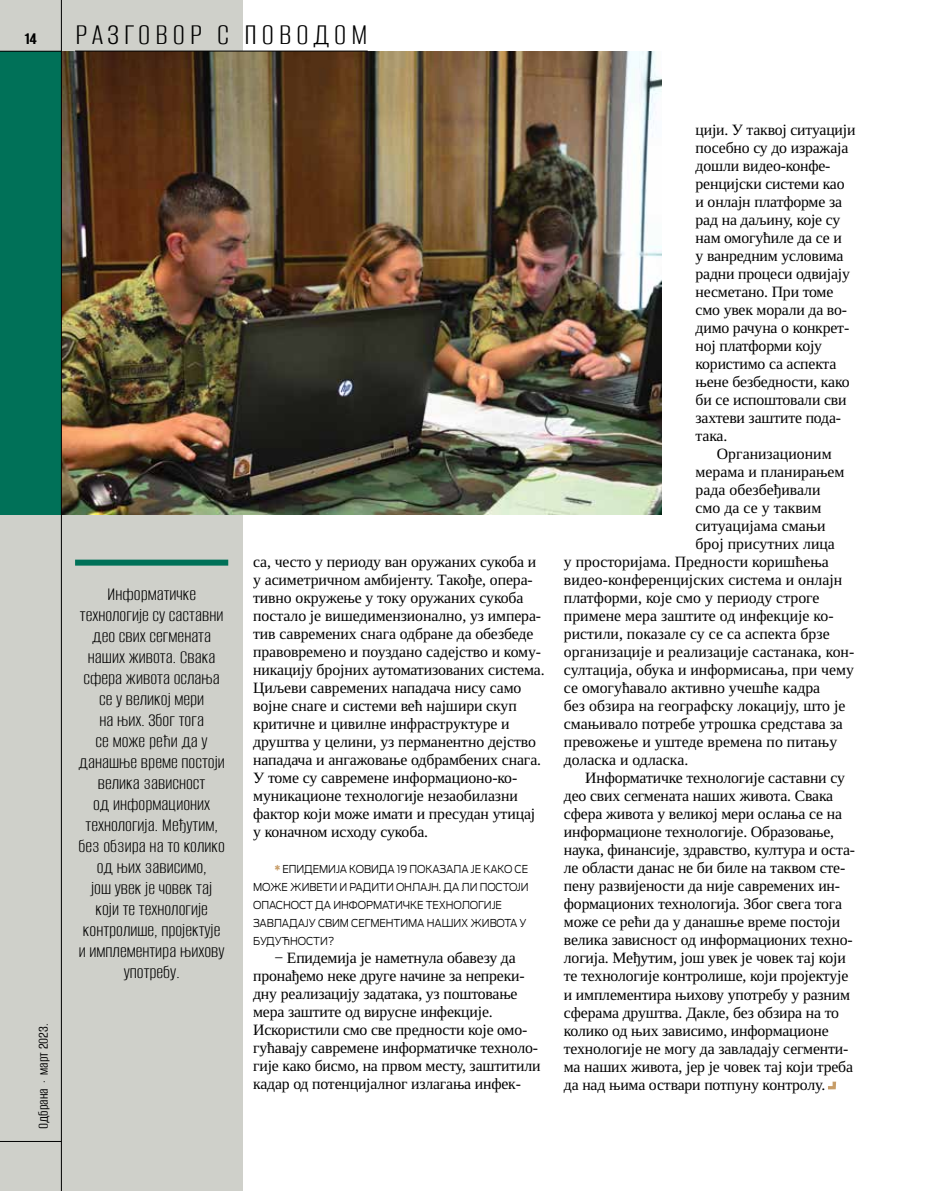
<style>
.page{position:relative;width:936px;height:1191px;background:#fff}
.page>*{position:absolute;margin:0;border:0;box-sizing:border-box;transform-origin:0 0}
.t1{font:100 31.5px "Alumni Sans";letter-spacing:.14em;color:#000}
.t2{font:100 19.5px/21px "Alumni Sans";color:#000;text-align:center}
.t3{font:100 18px "Alumni Sans";color:#000}
.t4{font:15.75px/18px "Tinos";letter-spacing:-.01em;color:#000}
.t5{font:100 15px "Alumni Sans";color:#000}
.t6{font:300 10.8px/18px "Ford Antenna";letter-spacing:-.01em;color:#000;scale:.93 1}
.s1{font-weight:700;color:#c79d68}
</style>
<div class="page">
<div style="left:0;top:0;width:242px;height:1191px;background:#cfd0ca"></div>
<svg style="left:828px;top:1081px;width:8px;height:8px"></svg>
<div style="left:0;top:51px;width:75px;height:464px;background:#007158"></div>
<img style="left:62px;top:51px;width:599px;height:464px">
<div style="left:75px;top:559px;width:153px;height:6px;background:#007158"></div>
<hr style="left:0;top:51px;width:61px;height:1px;background:#000">
<hr style="left:61px;top:0;width:1px;height:1191px;background:#000">
<hr style="left:0;top:1141px;width:61px;height:1px;background:#000">
<hr style="left:75px;top:51px;width:292px;height:1px;background:#000">
<p class="t3" style="left:25px;top:30px;width:13px">14</p>
<h1 class="t1" style="left:75px;top:19px;width:294px">РАЗГОВОР С ПОВОДОМ</h1>
<p class="t5" style="left:36px;top:1129px;width:107px;rotate:-90deg">Одбрана . март 2023.</p>
<p class="t2" style="left:78px;top:584px;width:148px">Информатичке технологије су саставни део свих сегмената наших живота. Свака сфера живота ослања се у великој мери<br>на њих. Због тога<br>се може рећи да у данашње време постоји велика зависност<br>од информационих технологија. Међутим, без обзира на то колико од њих зависимо,<br>још увек је човек тај који те технологије контролише, пројектује и имплементира њихову употребу.</p>
<p class="t4" style="left:253px;top:553px;width:293px">са, често у периоду ван оружаних сукоба и у асиметричном амбијенту. Такође, опера&shy;тивно окружење у току оружаних сукоба постало је вишедимензионално, уз импера&shy;тив савремених снага одбране да обезбеде правовремено и поуздано садејство и кому&shy;никацију бројних аутоматизованих система.<br>Циљеви савремених нападача нису само војне снаге и системи већ најшири скуп критичне и цивилне инфраструктуре и друштва у целини, уз перманентно дејство нападача и ангажовање одбрамбених снага.<br>У томе су савремене информационо-ко&shy;муникационе технологије незаобилазни фактор који може имати и пресудан утицај у коначном исходу сукоба.</p>
<p class="t6" style="left:253px;top:859px;width:297px;text-indent:21px"><span class="s1">*</span> ЕПИДЕМИЈА КОВИДА 19 ПОКАЗАЛА ЈЕ КАКО СЕ МОЖЕ ЖИВЕТИ И РАДИТИ ОНЛАЈН. ДА ЛИ ПОСТОЈИ ОПАСНОСТ ДА ИНФОРМАТИЧКЕ ТЕХНОЛОГИЈЕ ЗАВЛАДАЈУ СВИМ СЕГМЕНТИМА НАШИХ ЖИВОТА У БУДУЋНОСТИ?</p>
<p class="t4" style="left:253px;top:949px;width:289px;text-indent:21px">− Епидемија је наметнула обавезу да пронађемо неке друге начине за непреки&shy;дну реализацију задатака, уз поштовање мера заштите од вирусне инфекције.<br>Искористили смо све предности које омо&shy;гућавају савремене информатичке техноло&shy;гије како бисмо, на првом месту, заштитили кадар од потенцијалног излагања инфек-</p>
<p class="t4" style="left:695px;top:121px;width:161px">цији. У таквој ситуацији</p>
<p class="t4" style="left:695px;top:139px;width:154px">посебно су до изражаја</p>
<p class="t4" style="left:695px;top:157px;width:136px">дошли видео-конфе-</p>
<p class="t4" style="left:695px;top:175px;width:150px">ренцијски системи као</p>
<p class="t4" style="left:695px;top:193px;width:148px">и онлајн платформе за</p>
<p class="t4" style="left:695px;top:211px;width:146px">рад на даљину, које су</p>
<p class="t4" style="left:695px;top:229px;width:148px">нам омогућиле да се и</p>
<p class="t4" style="left:695px;top:247px;width:149px">у ванредним условима</p>
<p class="t4" style="left:695px;top:265px;width:156px">радни процеси одвијају</p>
<p class="t4" style="left:695px;top:283px;width:139px">несметано. При томе</p>
<p class="t4" style="left:695px;top:301px;width:153px">смо увек морали да во-</p>
<p class="t4" style="left:695px;top:319px;width:155px">димо рачуна о конкрет-</p>
<p class="t4" style="left:695px;top:337px;width:128px">ној платформи коју</p>
<p class="t4" style="left:695px;top:355px;width:142px">користимо са аспекта</p>
<p class="t4" style="left:695px;top:373px;width:155px">њене безбедности, како</p>
<p class="t4" style="left:695px;top:391px;width:152px">би се испоштовали сви</p>
<p class="t4" style="left:695px;top:409px;width:147px">захтеви заштите пода-</p>
<p class="t4" style="left:695px;top:427px;width:33px">така.</p>
<p class="t4" style="left:716px;top:445px;width:116px">Организационим</p>
<p class="t4" style="left:695px;top:463px;width:150px">мерама и планирањем</p>
<p class="t4" style="left:695px;top:481px;width:126px">рада обезбеђивали</p>
<p class="t4" style="left:695px;top:499px;width:127px">смо да се у таквим</p>
<p class="t4" style="left:695px;top:517px;width:131px">ситуацијама смањи</p>
<p class="t4" style="left:695px;top:535px;width:141px">број присутних лица</p>
<p class="t4" style="left:564px;top:553px;width:266px">у просторијама. Предности коришћења</p>
<p class="t4" style="left:564px;top:571px;width:280px">видео-конференцијских система и онлајн</p>
<p class="t4" style="left:564px;top:589px;width:257px">платформи, које смо у периоду строге</p>
<p class="t4" style="left:564px;top:607px;width:271px">примене мера заштите од инфекције ко-</p>
<p class="t4" style="left:564px;top:625px;width:267px">ристили, показале су се са аспекта брзе</p>
<p class="t4" style="left:564px;top:643px;width:292px">организације и реализације састанака, кон-</p>
<p class="t4" style="left:564px;top:661px;width:291px">султација, обука и информисања, при чему</p>
<p class="t4" style="left:564px;top:679px;width:258px">се омогућавало активно учешће кадра</p>
<p class="t4" style="left:564px;top:697px;width:283px">без обзира на географску локацију, што је</p>
<p class="t4" style="left:564px;top:715px;width:280px">смањивало потребе утрошка средстава за</p>
<p class="t4" style="left:564px;top:733px;width:275px">превожење и уштеде времена по питању</p>
<p class="t4" style="left:564px;top:751px;width:126px">доласка и одласка.</p>
<p class="t4" style="left:585px;top:769px;width:261px">Информатичке технологије саставни су</p>
<p class="t4" style="left:564px;top:787px;width:271px">део свих сегмената наших живота. Свака</p>
<p class="t4" style="left:564px;top:805px;width:279px">сфера живота у великој мери ослања се на</p>
<p class="t4" style="left:564px;top:823px;width:272px">информационе технологије. Образовање,</p>
<p class="t4" style="left:564px;top:841px;width:293px">наука, финансије, здравство, култура и оста-</p>
<p class="t4" style="left:564px;top:859px;width:283px">ле области данас не би биле на таквом сте-</p>
<p class="t4" style="left:564px;top:877px;width:278px">пену развијености да није савремених ин-</p>
<p class="t4" style="left:564px;top:895px;width:280px">формационих технологија. Због свега тога</p>
<p class="t4" style="left:564px;top:913px;width:278px">може се рећи да у данашње време постоји</p>
<p class="t4" style="left:564px;top:931px;width:290px">велика зависност од информационих техно-</p>
<p class="t4" style="left:564px;top:949px;width:283px">логија. Међутим, још увек је човек тај који</p>
<p class="t4" style="left:564px;top:967px;width:286px">те технологије контролише, који пројектује</p>
<p class="t4" style="left:564px;top:985px;width:288px">и имплементира њихову употребу у разним</p>
<p class="t4" style="left:564px;top:1003px;width:277px">сферама друштва. Дакле, без обзира на то</p>
<p class="t4" style="left:564px;top:1021px;width:266px">колико од њих зависимо, информационе</p>
<p class="t4" style="left:564px;top:1039px;width:286px">технологије не могу да завладају сегменти-</p>
<p class="t4" style="left:564px;top:1057px;width:291px">ма наших живота, јер је човек тај који треба</p>
<p class="t4" style="left:564px;top:1075px;width:263px">да над њима оствари потпуну контролу.</p>
</div>
